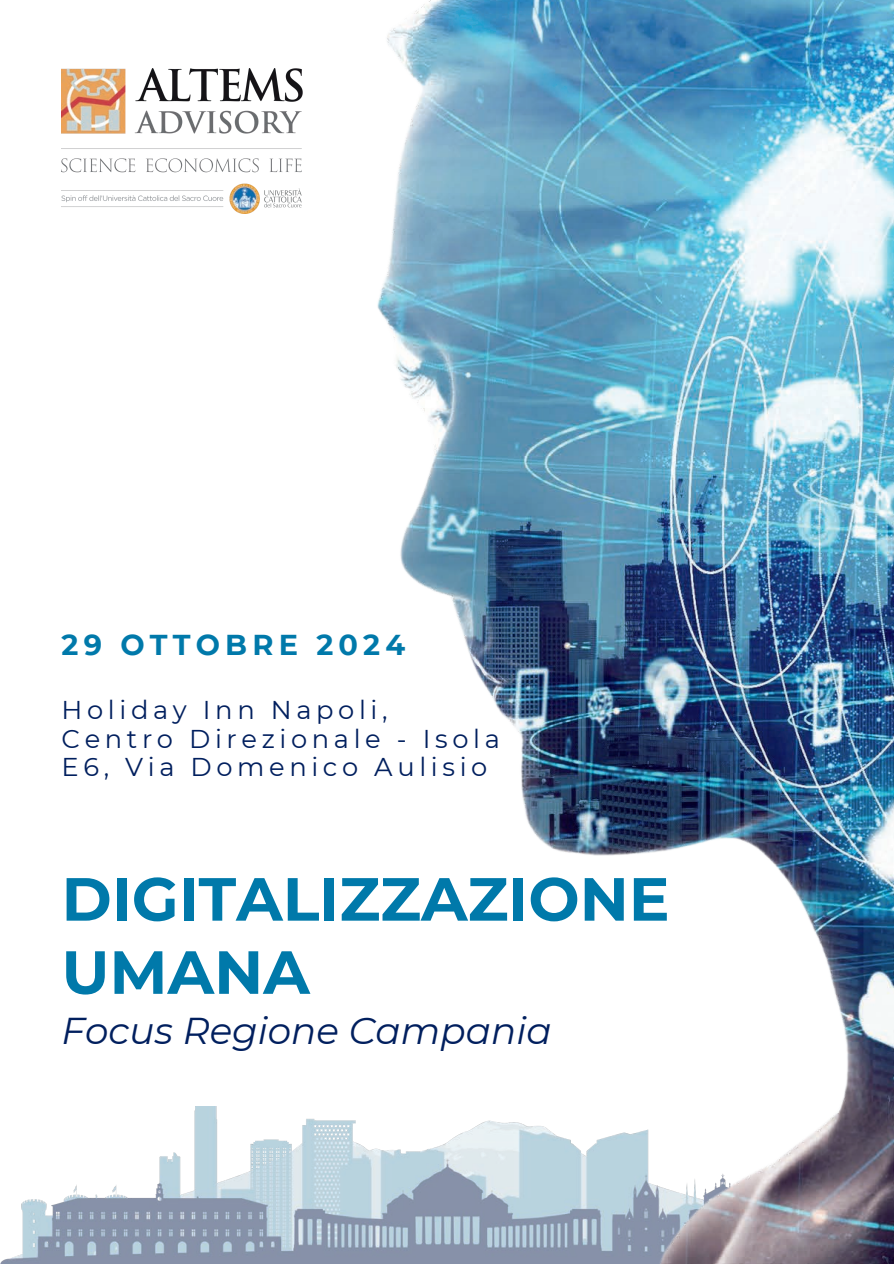
<style>
.page{position:relative;width:894px;height:1264px;background:#fff}
.page>*{position:absolute;margin:0;border:0;box-sizing:border-box;transform-origin:0 0}
.t1{font:700 60.75px/73.2px "Montserrat";color:#0079aa}
.t2{font:italic 37.35px "Montserrat";color:#011f5e}
.t3{font:700 28.65px "Montserrat";letter-spacing:.18em;color:#0079aa}
.t4{font:25.65px/28.5px "Montserrat";letter-spacing:.18em;color:#011f5e}
</style>
<div class="page">
<img style="left:0;top:1185px;width:89px;height:78px">
<img style="left:62px;top:68px;width:27px;height:139px">
<img style="left:89px;top:0;width:804px;height:1263px">
<p class="t3" style="left:62px;top:626px;width:345px">29 OTTOBRE 2024</p>
<h2 class="t4" style="left:62px;top:695px;width:439px">Holiday Inn Napoli,<br>Centro Direzionale - Isola<br>E6, Via Domenico Aulisio</h2>
<h1 class="t1" style="left:62px;top:862px;width:609px">DIGITALIZZAZIONE<br>UMANA</h1>
<h2 class="t2" style="left:62px;top:1008px;width:491px">Focus Regione Campania</h2>
</div>
